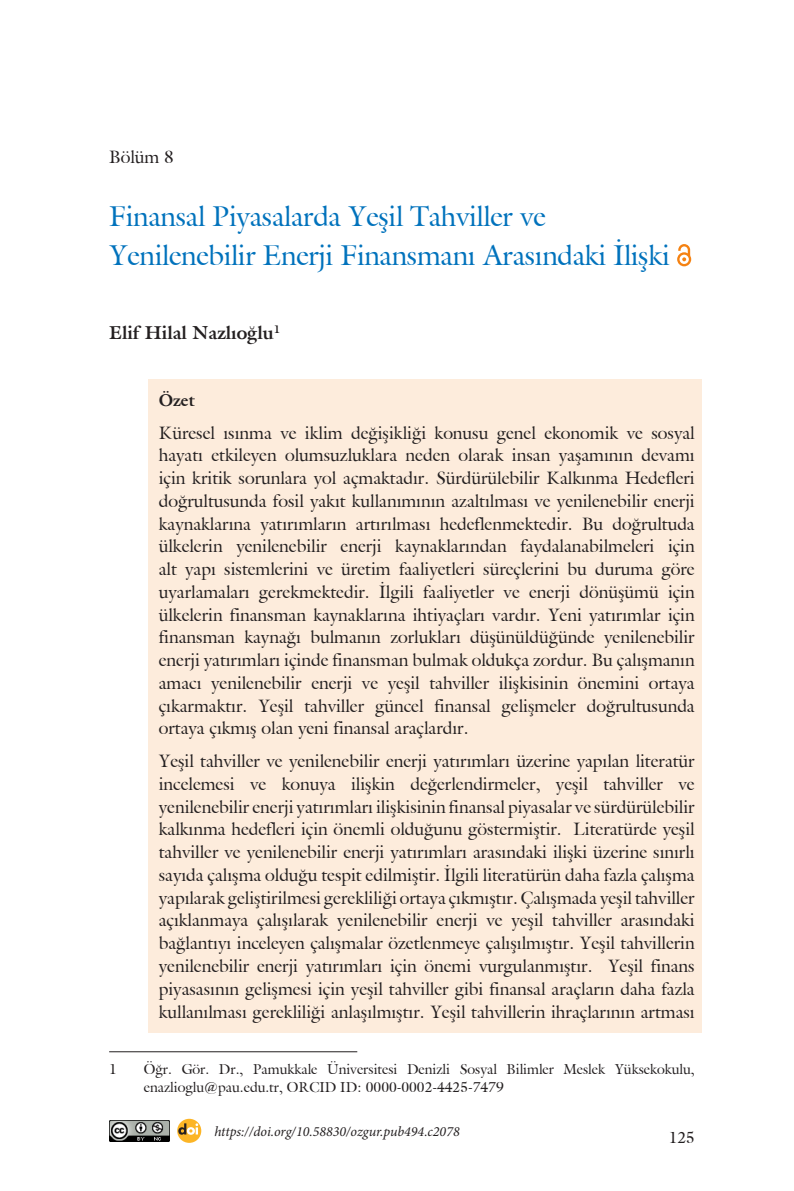
<style>
.page{position:relative;width:794px;height:1191px;background:#fff}
.page>*{position:absolute;margin:0;border:0;box-sizing:border-box;transform-origin:0 0}
.t1{font:28px/38.5px "Galliard IT Cby BT";letter-spacing:-.01em;color:#0072bc}
.t2{font:700 18.38px "Galliard IT Cby BT";color:#231f20}
.t3{font:17.5px/22.8px "Galliard IT Cby BT";color:#231f20;text-align:justify}
.t4{font:700 16.62px "Galliard IT Cby BT";color:#231f20}
.t5{font:15.75px "Galliard IT Cby BT";color:#231f20}
.t6{font:14px/17.5px "Galliard IT Cby BT";color:#231f20}
.t7{font:italic 14px "Minion Pro";color:#231f20}
</style>
<div class="page">
<div style="left:148px;top:379px;width:554px;height:653px;background:#fdecdc"></div>
<svg style="left:677px;top:244px;width:14px;height:22px"></svg>
<hr style="left:109px;top:1051px;width:248px;height:1px;background:#231f20">
<img style="left:109px;top:1120px;width:60px;height:21px">
<svg style="left:177px;top:1118px;width:24px;height:24px"></svg>
<svg style="left:178px;top:1123px;width:20px;height:11px"></svg>
<p class="t3" style="left:109px;top:145px;width:66px">Bölüm 8</p>
<h1 class="t1" style="left:109px;top:197px;width:562px">Finansal Piyasalarda Yeşil Tahviller ve<br>Yenilenebilir Enerji Finansmanı Arasındaki İlişki</h1>
<p class="t2" style="left:109px;top:320px;width:172px">Elif Hilal Nazlıoğlu<sup>1</sup></p>
<p class="t4" style="left:159px;top:389px;width:38px">Özet</p>
<p class="t3" style="left:159px;top:421px;width:537px">Küresel ısınma ve iklim değişikliği konusu genel ekonomik ve sosyal hayatı etkileyen olumsuzluklara neden olarak insan yaşamının devamı için kritik sorunlara yol açmaktadır. Sürdürülebilir Kalkınma Hedefleri doğrultusunda fosil yakıt kullanımının azaltılması ve yenilenebilir enerji kaynaklarına yatırımların artırılması hedeflenmektedir. Bu doğrultuda ülkelerin yenilenebilir enerji kaynaklarından faydalanabilmeleri için alt yapı sistemlerini ve üretim faaliyetleri süreçlerini bu duruma göre uyarlamaları gerekmektedir. İlgili faaliyetler ve enerji dönüşümü için ülkelerin finansman kaynaklarına ihtiyaçları vardır. Yeni yatırımlar için finansman kaynağı bulmanın zorlukları düşünüldüğünde yenilenebilir enerji yatırımları içinde finansman bulmak oldukça zordur. Bu çalışmanın amacı yenilenebilir enerji ve yeşil tahviller ilişkisinin önemini ortaya çıkarmaktır. Yeşil tahviller güncel finansal gelişmeler doğrultusunda ortaya çıkmış olan yeni finansal araçlardır.</p>
<p class="t3" style="left:159px;top:749px;width:537px">Yeşil tahviller ve yenilenebilir enerji yatırımları üzerine yapılan literatür incelemesi ve konuya ilişkin değerlendirmeler, yeşil tahviller ve yenilenebilir enerji yatırımları ilişkisinin finansal piyasalar ve sürdürülebilir kalkınma hedefleri için önemli olduğunu göstermiştir. Literatürde yeşil tahviller ve yenilenebilir enerji yatırımları arasındaki ilişki üzerine sınırlı sayıda çalışma olduğu tespit edilmiştir. İlgili literatürün daha fazla çalışma yapılarak geliştirilmesi gerekliliği ortaya çıkmıştır. Çalışmada yeşil tahviller açıklanmaya çalışılarak yenilenebilir enerji ve yeşil tahviller arasındaki bağlantıyı inceleyen çalışmalar özetlenmeye çalışılmıştır. Yeşil tahvillerin yenilenebilir enerji yatırımları için önemi vurgulanmıştır. Yeşil finans piyasasının gelişmesi için yeşil tahviller gibi finansal araçların daha fazla kullanılması gerekliliği anlaşılmıştır. Yeşil tahvillerin ihraçlarının artması</p>
<p class="t6" style="left:109px;top:1060px;width:9px">1</p>
<p class="t6" style="left:144px;top:1060px;width:552px">Öğr. Gör. Dr., Pamukkale Üniversitesi Denizli Sosyal Bilimler Meslek Yüksekokulu, enazlioglu@pau.edu.tr, ORCID ID: 0000-0002-4425-7479</p>
<p class="t7" style="left:214px;top:1121px;width:247px">https://doi.org/10.58830/ozgur.pub494.c2078</p>
<p class="t5" style="left:668px;top:1127px;width:28px">125</p>
</div>
